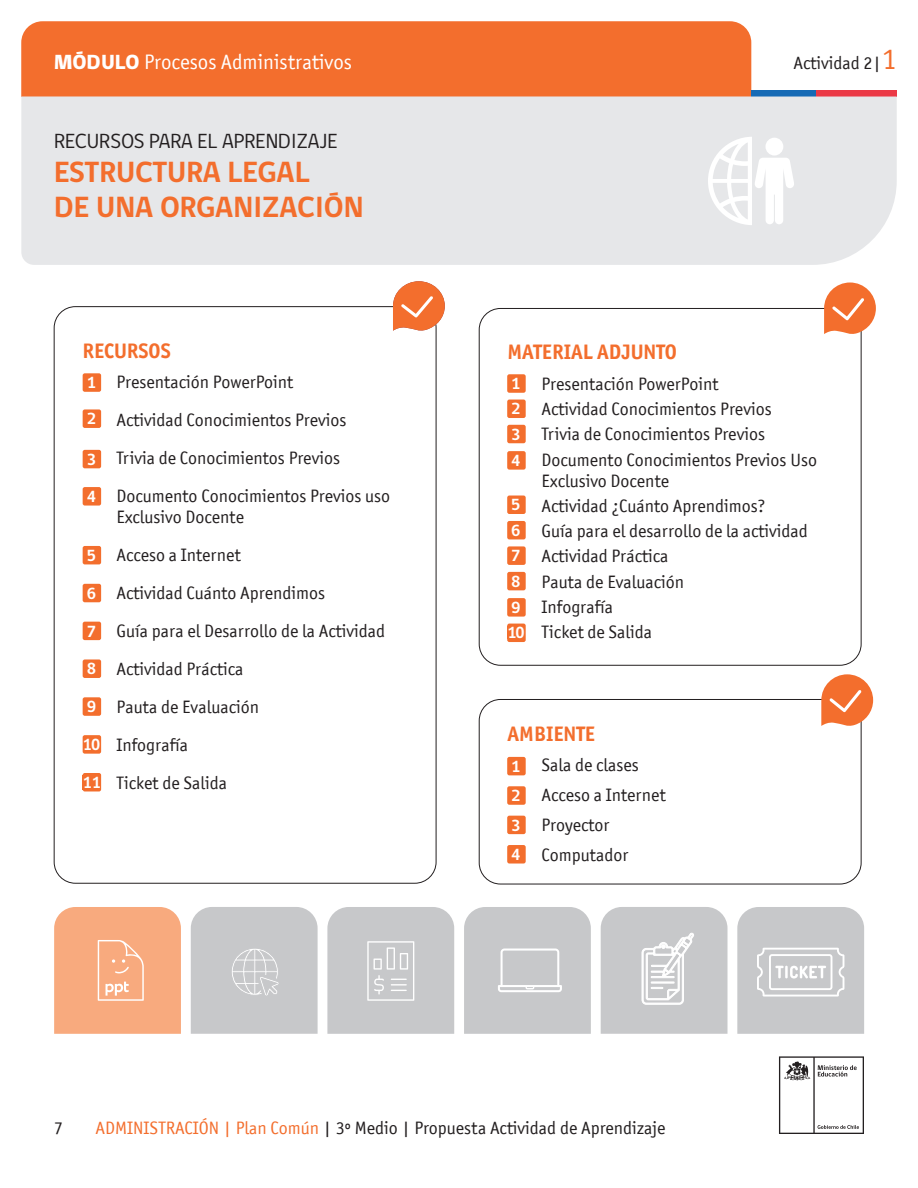
<style>
.page{position:relative;width:918px;height:1188px;background:#fff}
.page>*{position:absolute;margin:0;border:0;box-sizing:border-box;transform-origin:0 0}
.t1{font:700 30px/34.5px "gob CL";color:#f36e2d}
.t2{font:700 21px "Officina San ITC";color:#f36e2d}
.t3{font:21px "Officina San ITC";color:#fff}
.t4{font:21px "gob CL";color:#231f20}
.t5{font:18px/38px "Officina San ITC";color:#231f20}
.t6{font:700 16.5px/25.7px "gob CL";color:#fff;text-align:justify}
.s1{font-family:"gob CL";font-weight:800}
.s2{font-size:30px;color:#f36e2d}
.s3{color:#f36e2d}
</style>
<div class="page">
<svg style="left:779px;top:1056px;width:85px;height:78px"></svg>
<div style="left:21px;top:21px;width:730px;height:76px;background:#f36e2d"></div>
<div style="left:751px;top:90px;width:65px;height:7px;background:#166ab5"></div>
<div style="left:816px;top:90px;width:81px;height:7px;background:#eb3946"></div>
<div style="left:191px;top:907px;width:127px;height:127px;background:#c7c8ca"></div>
<div style="left:21px;top:97px;width:876px;height:168px;background:#e6e7e9"></div>
<svg style="left:708px;top:137px;width:86px;height:88px"></svg>
<svg style="left:54px;top:907px;width:127px;height:127px;background:#f8ad83"></svg>
<svg style="left:601px;top:907px;width:127px;height:127px;background:#cccdcf"></svg>
<svg style="left:737px;top:907px;width:127px;height:127px;background:#cbccce"></svg>
<svg style="left:327px;top:907px;width:127px;height:127px;background:#c9cacc"></svg>
<div style="left:464px;top:907px;width:127px;height:127px;background:#c7c8ca"></div>
<div style="left:479px;top:699px;width:383px;height:185px;border:1px solid #231f20;border-radius:21px"></div>
<svg style="left:393px;top:281px;width:52px;height:51px"></svg>
<svg style="left:821px;top:674px;width:52px;height:53px"></svg>
<svg style="left:824px;top:283px;width:52px;height:53px"></svg>
<div style="left:83px;top:373px;width:18px;height:19px;background:#f36e2d;border-radius:2px"></div>
<div style="left:83px;top:409px;width:18px;height:19px;background:#f36e2d;border-radius:2px"></div>
<div style="left:83px;top:450px;width:18px;height:18px;background:#f36e2d;border-radius:2px"></div>
<div style="left:83px;top:487px;width:18px;height:19px;background:#f36e2d;border-radius:2px"></div>
<div style="left:507px;top:374px;width:19px;height:19px;background:#f36e2d;border-radius:2px"></div>
<div style="left:507px;top:400px;width:19px;height:18px;background:#f36e2d;border-radius:2px"></div>
<div style="left:507px;top:425px;width:19px;height:18px;background:#f36e2d;border-radius:2px"></div>
<div style="left:507px;top:451px;width:19px;height:19px;background:#f36e2d;border-radius:2px"></div>
<div style="left:507px;top:496px;width:19px;height:18px;background:#f36e2d;border-radius:2px"></div>
<div style="left:507px;top:521px;width:19px;height:18px;background:#f36e2d;border-radius:2px"></div>
<div style="left:507px;top:546px;width:19px;height:19px;background:#f36e2d;border-radius:2px"></div>
<div style="left:507px;top:598px;width:19px;height:19px;background:#f36e2d;border-radius:2px"></div>
<div style="left:507px;top:572px;width:19px;height:18px;background:#f36e2d;border-radius:2px"></div>
<div style="left:507px;top:624px;width:19px;height:18px;background:#f36e2d;border-radius:2px"></div>
<div style="left:83px;top:546px;width:18px;height:18px;background:#f36e2d;border-radius:2px"></div>
<div style="left:83px;top:584px;width:18px;height:18px;background:#f36e2d;border-radius:2px"></div>
<div style="left:83px;top:659px;width:18px;height:19px;background:#f36e2d;border-radius:2px"></div>
<div style="left:83px;top:622px;width:18px;height:18px;background:#f36e2d;border-radius:2px"></div>
<div style="left:83px;top:697px;width:18px;height:19px;background:#f36e2d;border-radius:2px"></div>
<div style="left:83px;top:735px;width:18px;height:19px;background:#f36e2d;border-radius:2px"></div>
<div style="left:83px;top:773px;width:18px;height:18px;background:#f36e2d;border-radius:2px"></div>
<div style="left:507px;top:757px;width:19px;height:18px;background:#f36e2d;border-radius:2px"></div>
<div style="left:507px;top:786px;width:19px;height:19px;background:#f36e2d;border-radius:2px"></div>
<div style="left:507px;top:816px;width:19px;height:18px;background:#f36e2d;border-radius:2px"></div>
<div style="left:507px;top:845px;width:19px;height:19px;background:#f36e2d;border-radius:2px"></div>
<p class="t3" style="left:54px;top:50px;width:300px"><span class="s1">MÓDULO</span> Procesos Administrativos</p>
<p class="t5" style="left:794px;top:44px;width:105px">Actividad 2|<span class="s2">1</span></p>
<p class="t4" style="left:54px;top:127px;width:285px">RECURSOS PARA EL APRENDIZAJE</p>
<h1 class="t1" style="left:54px;top:156px;width:311px">ESTRUCTURA LEGAL<br>DE UNA ORGANIZACIÓN</h1>
<p class="t2" style="left:82px;top:337px;width:90px">RECURSOS</p>
<p class="t5" style="left:117px;top:363px;width:275px">Presentación PowerPoint<br>Actividad Conocimientos Previos<br>Trivia de Conocimientos Previos<br>Documento Conocimientos Previos uso</p>
<p class="t5" style="left:117px;top:498px;width:270px">Exclusivo Docente<br>Acceso a Internet<br>Actividad Cuánto Aprendimos<br>Guía para el Desarrollo de la Actividad<br>Actividad Práctica<br>Pauta de Evaluación<br>Infografía<br>Ticket de Salida</p>
<p class="t6" style="left:87px;top:365px;width:11px;line-height:36.2px">1<br>2</p>
<p class="t6" style="left:87px;top:447px;width:11px">3</p>
<p class="t6" style="left:87px;top:484px;width:11px">4</p>
<p class="t6" style="left:87px;top:543px;width:11px">5</p>
<p class="t6" style="left:87px;top:581px;width:11px">6</p>
<p class="t6" style="left:87px;top:619px;width:11px">7</p>
<p class="t6" style="left:87px;top:656px;width:11px">8</p>
<p class="t6" style="left:87px;top:694px;width:11px">9</p>
<p class="t6" style="left:83px;top:732px;width:19px">10</p>
<p class="t6" style="left:83px;top:770px;width:20px">11</p>
<p class="t2" style="left:508px;top:338px;width:171px">MATERIAL ADJUNTO</p>
<p class="t5" style="left:542px;top:371px;width:277px;line-height:25.2px">Presentación PowerPoint<br>Actividad Conocimientos Previos<br>Trivia de Conocimientos Previos<br>Documento Conocimientos Previos Uso</p>
<p class="t5" style="left:542px;top:468px;width:268px;line-height:25.2px">Exclusivo Docente<br>Actividad ¿Cuánto Aprendimos?<br>Guía para el desarrollo de la actividad<br>Actividad Práctica<br>Pauta de Evaluación<br>Infografía<br>Ticket de Salida</p>
<p class="t6" style="left:511px;top:371px;width:11px">1<br>2<br>3<br>4</p>
<p class="t6" style="left:511px;top:493px;width:11px">5<br>6<br>7</p>
<p class="t6" style="left:511px;top:569px;width:11px">8</p>
<p class="t6" style="left:511px;top:595px;width:11px">9</p>
<p class="t6" style="left:507px;top:621px;width:19px">10</p>
<p class="t2" style="left:508px;top:721px;width:89px">AMBIENTE</p>
<p class="t5" style="left:542px;top:750px;width:126px;line-height:30px">Sala de clases<br>Acceso a Internet<br>Proyector<br>Computador</p>
<p class="t6" style="left:511px;top:752px;width:11px;line-height:29.4px">1<br>2<br>3<br>4</p>
<p class="t5" style="left:54px;top:1109px;width:10px">7</p>
<p class="t5" style="left:95px;top:1109px;width:572px"><span class="s3">ADMINISTRACIÓN | Plan Común</span> | 3º Medio | Propuesta Actividad de Aprendizaje</p>
</div>
